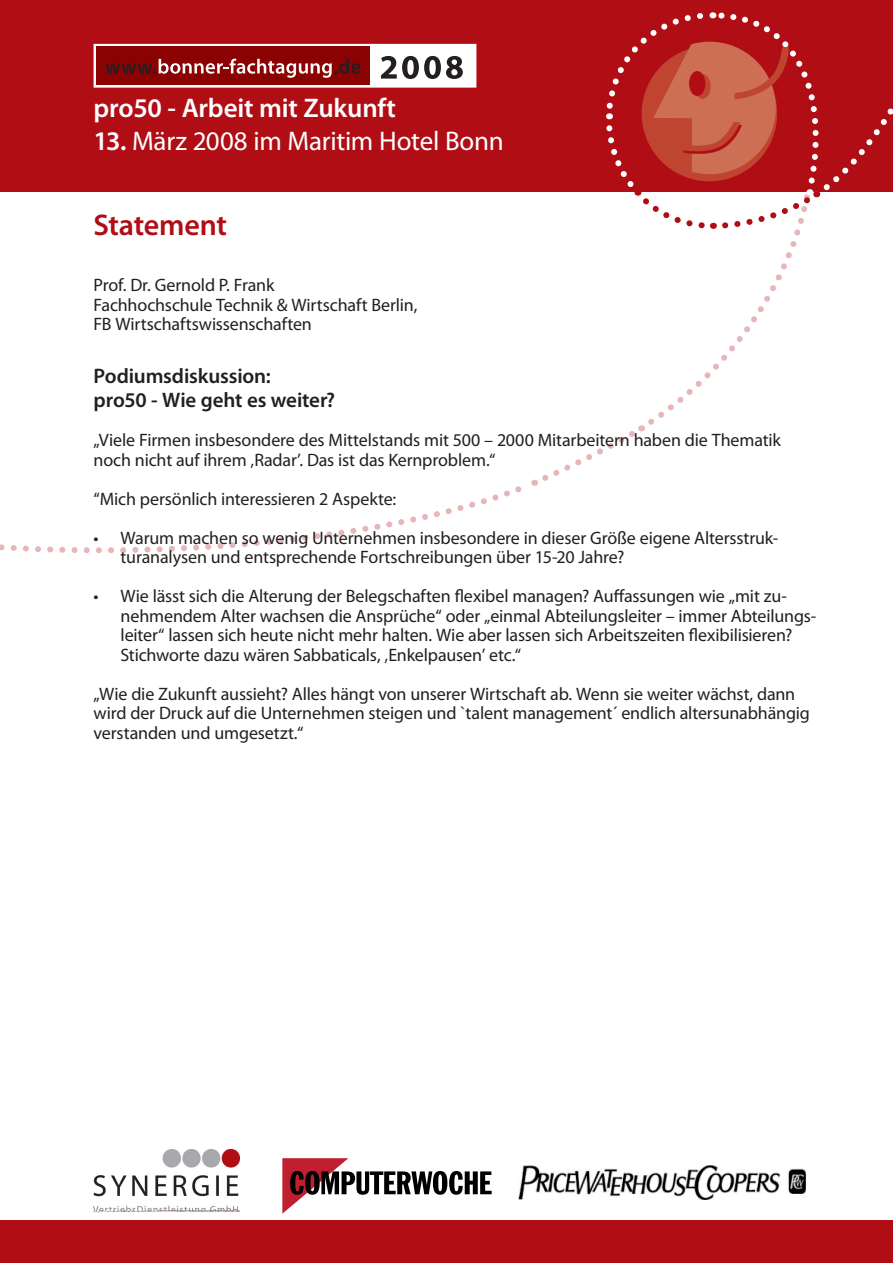
<style>
.page{position:relative;width:893px;height:1263px;background:#fff}
.page>*{position:absolute;margin:0;border:0;box-sizing:border-box;transform-origin:0 0}
.t1{font:600 30px "Myriad Pro";letter-spacing:-.01em;color:#b00d15}
.t2{font:27px "Myriad Pro";letter-spacing:-.01em;color:#fff}
.t3{font:600 27px "Myriad Pro";letter-spacing:-.01em;color:#fff}
.t4{font:600 21px/24px "Myriad Pro";letter-spacing:-.005em;color:#231f20}
.t5{font:18px/19.5px "Myriad Pro";letter-spacing:-.01em;color:#231f20}
.s1{font-weight:600}
</style>
<div class="page">
<div style="left:0;top:0;width:893px;height:191px;background:#b00d15"></div>
<svg style="left:644px;top:232px;width:157px;height:198px"></svg>
<svg style="left:0;top:425px;width:644px;height:129px"></svg>
<svg style="left:603px;top:12px;width:290px;height:220px"></svg>
<svg style="left:282px;top:1158px;width:210px;height:56px"></svg>
<img style="left:518px;top:1166px;width:287px;height:33px">
<div style="left:0;top:1220px;width:893px;height:43px;background:#b00d15"></div>
<img style="left:94px;top:1150px;width:146px;height:63px">
<div style="left:94px;top:44px;width:382px;height:44px;border:3px solid #fff"></div>
<div style="left:96px;top:47px;width:274px;height:38px;background:#8b0202"></div>
<svg style="left:105px;top:59px;width:255px;height:19px"></svg>
<div style="left:370px;top:47px;width:104px;height:38px;background:#fff"></div>
<svg style="left:381px;top:56px;width:82px;height:23px"></svg>
<p class="t3" style="left:94px;top:91px;width:304px">pro50 - Arbeit mit Zukunft</p>
<p class="t2" style="left:94px;top:124px;width:412px"><span class="s1">13.</span> März 2008 im Maritim Hotel Bonn</p>
<p class="t1" style="left:94px;top:206px;width:135px">Statement</p>
<p class="t5" style="left:94px;top:275px;width:325px">Prof. Dr. Gernold P. Frank<br>Fachhochschule Technik &amp; Wirtschaft Berlin,</p>
<p class="t5" style="left:94px;top:314px;width:220px">FB Wirtschaftswissenschaften</p>
<p class="t4" style="left:94px;top:364px;width:243px">Podiumsdiskussion:<br>pro50 - Wie geht es weiter?</p>
<p class="t5" style="left:94px;top:430px;width:689px">„Viele Firmen insbesondere des Mittelstands mit 500 – 2000 Mitarbeitern haben die Thematik noch nicht auf ihrem ‚Radar’. Das ist das Kernproblem.“</p>
<p class="t5" style="left:94px;top:489px;width:304px">“Mich persönlich interessieren 2 Aspekte:</p>
<p class="t5" style="left:121px;top:528px;width:659px;text-indent:-27px">• Warum machen so wenig Unternehmen insbesondere in dieser Größe eigene Altersstruk&shy;turanalysen und entsprechende Fortschreibungen über 15-20 Jahre?</p>
<p class="t5" style="left:121px;top:586px;width:697px;text-indent:-27px">• Wie lässt sich die Alterung der Belegschaften flexibel managen? Auffassungen wie „mit zu&shy;nehmendem Alter wachsen die Ansprüche“ oder „einmal Abteilungsleiter – immer Abteilungs&shy;leiter“ lassen sich heute nicht mehr halten. Wie aber lassen sich Arbeitszeiten flexibilisieren?<br>Stichworte dazu wären Sabbaticals, ‚Enkelpausen’ etc.“</p>
<p class="t5" style="left:94px;top:684px;width:718px">„Wie die Zukunft aussieht? Alles hängt von unserer Wirtschaft ab. Wenn sie weiter wächst, dann wird der Druck auf die Unternehmen steigen und `talent management´ endlich altersunabhängig verstanden und umgesetzt.“</p>
</div>
